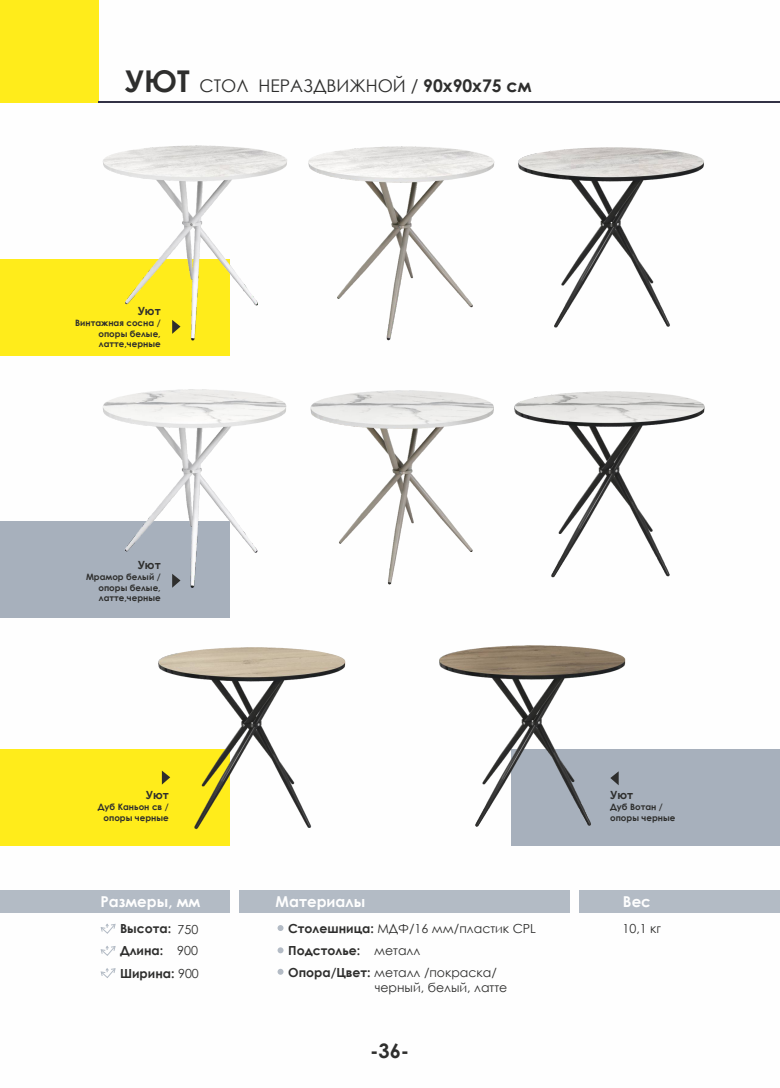
<style>
.page{position:relative;width:780px;height:1088px;background:#fff}
.page>*{position:absolute;margin:0;border:0;box-sizing:border-box;transform-origin:0 0}
.t1{font:700 20px "Century Gothic";color:#2e2e2d}
.t2{font:17.5px "Century Gothic";color:#2e2e2d}
.t3{font:700 15px "Century Gothic";color:#fefefe}
.t4{font:12.5px/21.9px "Century Gothic";color:#2e2e2d}
.t5{font:700 12.5px/22.1px "Century Gothic";color:#2e2e2d}
.t6{font:700 11.25px "Century Gothic";color:#2e2e2d}
.t7{font:700 8.75px/10.6px "Century Gothic";color:#2e2e2d;text-align:justify}
.s1{font-weight:700;font-size:30px}
.s2{font-weight:700}
.s3{font-weight:400}
</style>
<div class="page">
<div style="left:0;top:0;width:99px;height:103px;background:#ffec1b"></div>
<hr style="left:99px;top:101px;width:680px;height:2px;background:#333245">
<div style="left:0;top:259px;width:230px;height:97px;background:#ffec1b"></div>
<div style="left:0;top:521px;width:230px;height:96px;background:#a7b0bc"></div>
<div style="left:0;top:749px;width:230px;height:96px;background:#ffec1b"></div>
<div style="left:579px;top:890px;width:200px;height:23px;background:#b3bbc5"></div>
<svg style="left:100px;top:924px;width:16px;height:10px"></svg>
<svg style="left:100px;top:946px;width:16px;height:10px"></svg>
<svg style="left:100px;top:968px;width:16px;height:10px"></svg>
<div style="left:239px;top:890px;width:331px;height:23px;background:#b3bbc5"></div>
<svg style="left:277px;top:925px;width:6px;height:6px"></svg>
<svg style="left:277px;top:947px;width:6px;height:6px"></svg>
<svg style="left:277px;top:969px;width:6px;height:6px"></svg>
<div style="left:0;top:890px;width:230px;height:23px;background:#b3bbc5"></div>
<img style="left:103px;top:145px;width:392px;height:196px">
<img style="left:518px;top:147px;width:186px;height:181px">
<img style="left:103px;top:389px;width:184px;height:199px">
<svg style="left:172px;top:574px;width:8px;height:14px"></svg>
<img style="left:310px;top:390px;width:184px;height:195px">
<img style="left:514px;top:391px;width:191px;height:187px">
<img style="left:158px;top:647px;width:188px;height:183px">
<svg style="left:162px;top:770px;width:8px;height:14px"></svg>
<div style="left:511px;top:749px;width:268px;height:96px;background:#a7b0bc"></div>
<img style="left:439px;top:645px;width:187px;height:182px">
<h2 class="t2" style="left:125px;top:79px;width:408px"><span class="s1">УЮТ</span> СТОЛ НЕРАЗДВИЖНОЙ / <span class="s2">90х90х75 см</span></h2>
<p class="t6" style="left:138px;top:307px;width:24px">Уют</p>
<p class="t7" style="left:98px;top:318px;width:64px;text-indent:-23px">Винтажная сосна / опоры белые, латте,черные</p>
<p class="t6" style="left:138px;top:560px;width:24px">Уют</p>
<p class="t7" style="left:98px;top:572px;width:64px;text-indent:-12px">Мрамор белый / опоры белые, латте,черные</p>
<p class="t6" style="left:146px;top:790px;width:24px">Уют</p>
<p class="t7" style="left:98px;top:802px;width:72px;text-align:right">Дуб Каньон св / опоры черные</p>
<p class="t6" style="left:610px;top:790px;width:24px">Уют</p>
<p class="t7" style="left:610px;top:802px;width:67px">Дуб Вотан / опоры черные</p>
<h3 class="t3" style="left:100px;top:896px;width:101px">Размеры, мм</h3>
<h3 class="t3" style="left:275px;top:896px;width:91px">Материалы</h3>
<h3 class="t4" style="left:288px;top:919px;width:249px"><span class="s2">Столешница:</span> МДФ/16 мм/пластик CPL<br><span class="s2">Подстолье:</span> металл<br><span class="s2">Опора/Цвет:</span> металл /покраска/</h3>
<h3 class="t4" style="left:375px;top:977px;width:134px">черный, белый, латте</h3>
<h3 class="t3" style="left:623px;top:896px;width:29px">Вес</h3>
<h3 class="t4" style="left:178px;top:919px;width:22px">750</h3>
<h3 class="t4" style="left:622px;top:919px;width:40px">10,1 кг</h3>
<h3 class="t5" style="left:120px;top:919px;width:80px">Высота:<br>Длина: <span class="s3">900<br></span>Ширина: <span class="s3">900</span></h3>
<h1 class="t1" style="left:370px;top:1043px;width:41px">-36-</h1>
</div>
